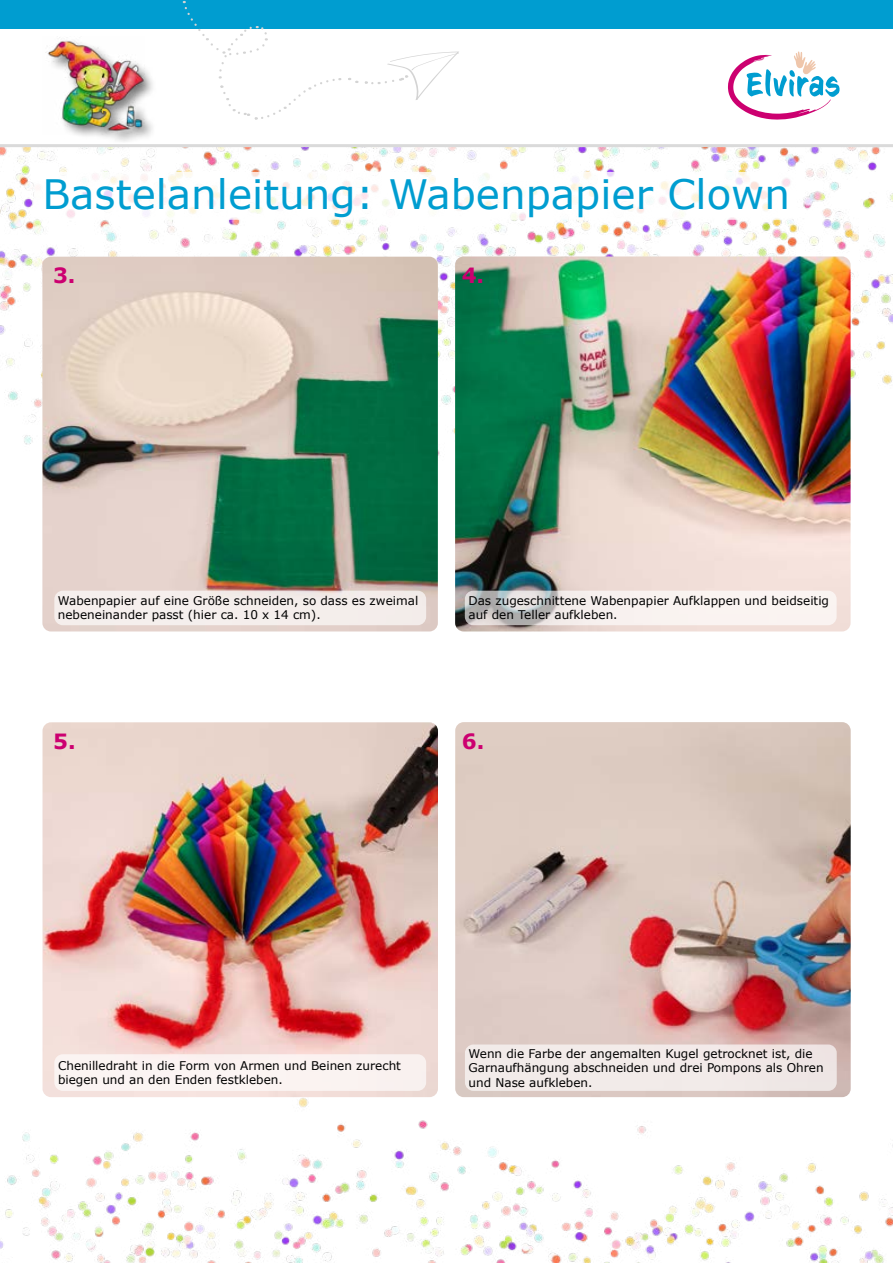
<style>
.page{position:relative;width:893px;height:1263px;background:#fff}
.page>*{position:absolute;margin:0;border:0;box-sizing:border-box;transform-origin:0 0}
.t1{font:40.5px "Verdana";color:#009dd0}
.t2{font:700 21px "Verdana";color:#cc0070}
.t3{font:12px/14.4px "Verdana";color:#000}
</style>
<div class="page">
<img style="left:0;top:147px;width:893px;height:309px">
<div style="left:34px;top:172px;width:763px;height:48px;background:#fff;border-radius:9px"></div>
<img style="left:0;top:1080px;width:893px;height:183px">
<img style="left:42px;top:257px;width:396px;height:374px">
<img style="left:455px;top:256px;width:396px;height:375px">
<img style="left:43px;top:722px;width:395px;height:375px">
<img style="left:455px;top:722px;width:396px;height:375px">
<svg style="left:465px;top:591px;width:372px;height:34px;fill:#f9f2f0"></svg>
<div style="left:54px;top:591px;width:372px;height:34px;background:#f5eeec;border-radius:9px"></div>
<div style="left:465px;top:1044px;width:372px;height:47px;background:#f2ebe9;border-radius:9px"></div>
<div style="left:54px;top:1054px;width:372px;height:37px;background:#fbf3f1;border-radius:9px"></div>
<svg style="left:728px;top:51px;width:112px;height:69px"></svg>
<div style="left:0;top:0;width:893px;height:29px;background:#009dd0"></div>
<svg style="left:182px;top:0;width:277px;height:120px"></svg>
<hr style="left:0;top:144px;width:893px;height:3px;background:#dadada">
<div style="left:47px;top:39px;width:110px;height:105px;background:#000;opacity:.55"></div>
<img style="left:45px;top:37px;width:100px;height:97px">
<h1 class="t1" style="left:43px;top:168px;width:749px">Bastelanleitung: Wabenpapier Clown</h1>
<h2 class="t2" style="left:53px;top:262px;width:24px">3.</h2>
<h2 class="t2" style="left:462px;top:262px;width:24px">4.</h2>
<p class="t3" style="left:58px;top:594px;width:362px">Wabenpapier auf eine Größe schneiden, so dass es zweimal nebeneinander passt (hier ca. 10 x 14 cm).</p>
<p class="t3" style="left:468px;top:594px;width:362px">Das zugeschnittene Wabenpapier Aufklappen und beidseitig auf den Teller aufkleben.</p>
<h2 class="t2" style="left:53px;top:727px;width:24px">5.</h2>
<h2 class="t2" style="left:462px;top:727px;width:24px">6.</h2>
<p class="t3" style="left:58px;top:1058px;width:344px">Chenilledraht in die Form von Armen und Beinen zurecht biegen und an den Enden festkleben.</p>
<p class="t3" style="left:469px;top:1046px;width:357px">Wenn die Farbe der angemalten Kugel getrocknet ist, die<br>Garnaufhängung abschneiden und drei Pompons als Ohren und Nase aufkleben.</p>
</div>
